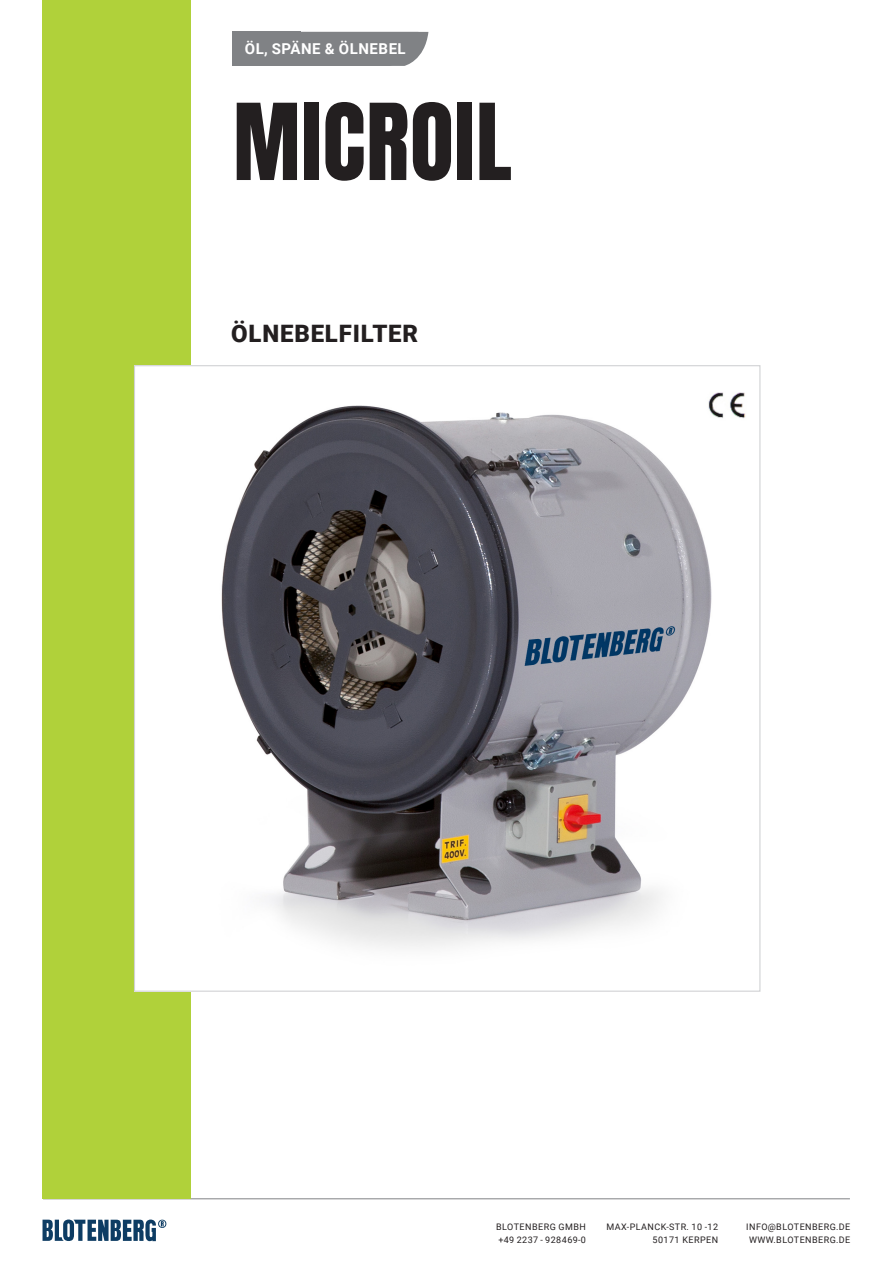
<style>
.page{position:relative;width:893px;height:1263px;background:#fff}
.page>*{position:absolute;margin:0;border:0;box-sizing:border-box;transform-origin:0 0}
.t1{font:90px "Anton";letter-spacing:.01em;color:#231f20}
.t2{font:900 24px "Roboto";letter-spacing:.035em;color:#231f20}
.Kategorie{font:700 15px "Roboto";letter-spacing:.035em;color:#fff}
.t3{font:9px/13.5px "Roboto";letter-spacing:.05em;color:#231f20}
</style>
<div class="page">
<hr style="left:43px;top:1198px;width:807px;height:1px;background:#808285">
<svg style="left:43px;top:1219px;width:123px;height:22px"></svg>
<div style="left:43px;top:0;width:148px;height:1198px;background:#b0d13a"></div>
<img style="left:136px;top:367px;width:610px;height:623px">
<div style="left:301px;top:32px;width:127px;height:34px;background:#808285"></div>
<div style="left:233px;top:32px;width:68px;height:34px;background:#808285"></div>
<p class="Kategorie" style="left:245px;top:38px;width:162px">ÖL, SPÄNE &amp; ÖLNEBEL</p>
<h3 class="Kategorie" style="left:244px;top:38px;width:162px">ANWENDUNGSGEBIET</h3>
<h1 class="t1" style="left:233px;top:96px;width:280px">MICROIL</h1>
<h2 class="t2" style="left:231px;top:317px;width:189px">ÖLNEBELFILTER</h2>
<p class="t3" style="left:496px;top:1219px;width:91px">BLOTENBERG GMBH +49 2237 - 928469-0</p>
<p class="t3" style="left:606px;top:1219px;width:113px;text-align:right">MAX-PLANCK-STR. 10 -12<br>50171 KERPEN</p>
<p class="t3" style="left:746px;top:1219px;width:106px;text-align:center">INFO@BLOTENBERG.DE<br>WWW.BLOTENBERG.DE</p>
</div>
